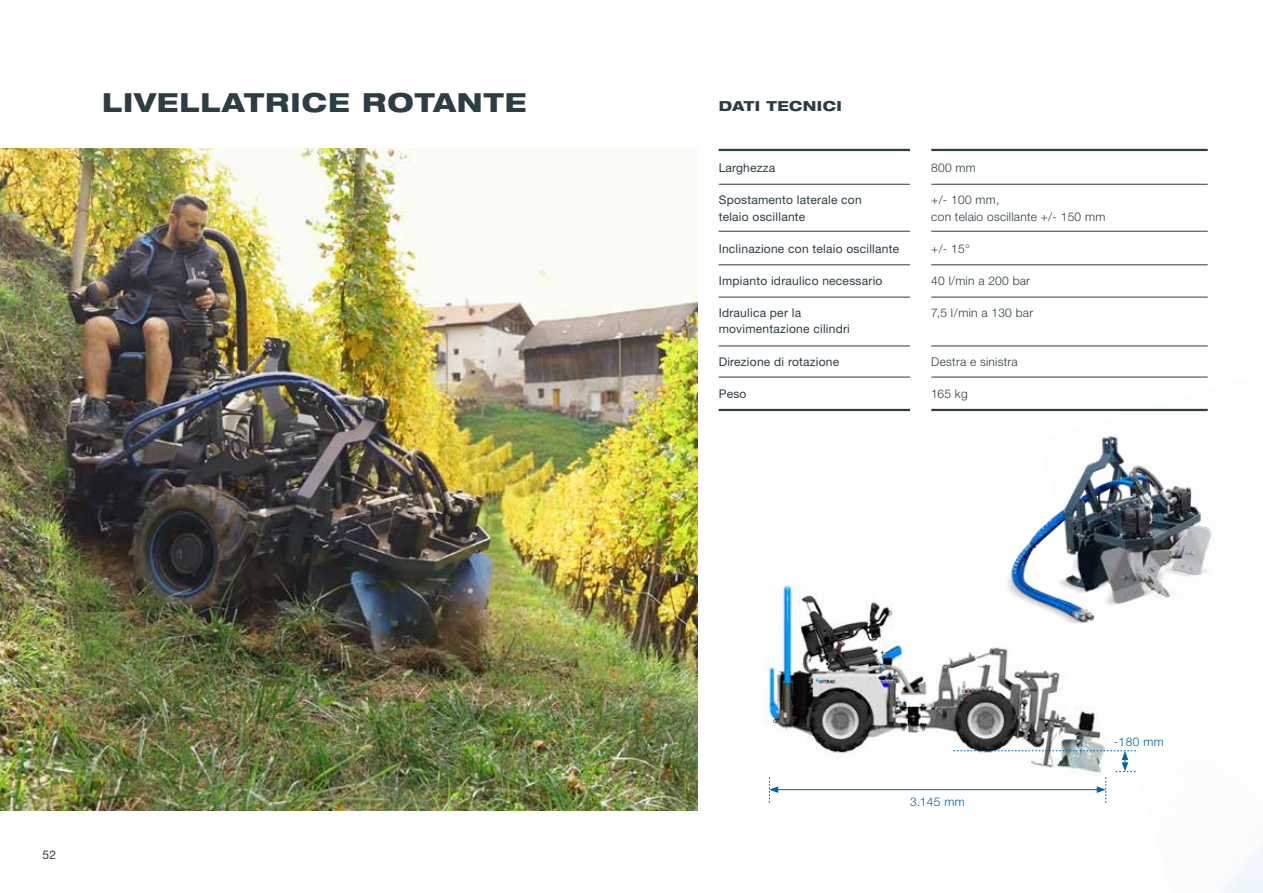
<style>
.page{position:relative;width:1263px;height:893px;background:#fff}
.page>*{position:absolute;margin:0;border:0;box-sizing:border-box;transform-origin:0 0}
.t1{font:800 expanded 26.25px "Helvetica Neue LT Std";letter-spacing:.04em;color:#2d3d44}
.t2{font:800 expanded 13.8px "Helvetica Neue LT Std";letter-spacing:.03em;color:#2d3d44}
.t3{font:12px/16.2px "Helvetica Neue LT Std";letter-spacing:.02em;color:#2d3d44}
.t4{font:300 12px/16.2px "Helvetica Neue LT Std";letter-spacing:.02em;color:#2d3d44}
.t5{font:300 12px "Helvetica Neue LT Std";letter-spacing:.03em;color:#0064ad}
</style>
<div class="page">
<img style="left:0;top:149px;width:697px;height:661px">
<hr style="left:776px;top:789px;width:323px;height:1px;background:#0064ad">
<svg style="left:769px;top:777px;width:9px;height:26px"></svg>
<img style="left:764px;top:585px;width:344px;height:169px">
<svg style="left:953px;top:750px;width:183px;height:53px"></svg>
<img style="left:1005px;top:436px;width:207px;height:203px">
<hr style="left:719px;top:149px;width:191px;height:2px;background:#2d3d44">
<hr style="left:719px;top:409px;width:191px;height:2px;background:#2d3d44">
<hr style="left:719px;top:184px;width:191px;height:1px;background:#2d3d44">
<hr style="left:719px;top:231px;width:191px;height:1px;background:#2d3d44">
<hr style="left:719px;top:264px;width:191px;height:1px;background:#2d3d44">
<hr style="left:719px;top:297px;width:191px;height:1px;background:#2d3d44">
<hr style="left:719px;top:346px;width:191px;height:1px;background:#2d3d44">
<hr style="left:719px;top:377px;width:191px;height:1px;background:#2d3d44">
<hr style="left:931px;top:149px;width:277px;height:2px;background:#2d3d44">
<hr style="left:931px;top:409px;width:277px;height:2px;background:#2d3d44">
<hr style="left:931px;top:184px;width:277px;height:1px;background:#2d3d44">
<hr style="left:931px;top:231px;width:277px;height:1px;background:#2d3d44">
<hr style="left:931px;top:264px;width:277px;height:1px;background:#2d3d44">
<hr style="left:931px;top:297px;width:277px;height:1px;background:#2d3d44">
<hr style="left:931px;top:346px;width:277px;height:1px;background:#2d3d44">
<hr style="left:931px;top:377px;width:277px;height:1px;background:#2d3d44">
<h1 class="t1" style="left:102px;top:86px;width:426px">LIVELLATRICE ROTANTE</h1>
<p class="t3" style="left:43px;top:846px;width:15px">52</p>
<p class="t2" style="left:719px;top:97px;width:125px">DATI TECNICI</p>
<p class="t3" style="left:719px;top:159px;width:58px">Larghezza</p>
<p class="t3" style="left:719px;top:192px;width:145px">Spostamento laterale con telaio oscillante</p>
<p class="t3" style="left:719px;top:240px;width:182px">Inclinazione con telaio oscillante</p>
<p class="t3" style="left:719px;top:272px;width:165px">Impianto idraulico necessario</p>
<p class="t3" style="left:719px;top:305px;width:133px">Idraulica per la movimentazione cilindri</p>
<p class="t3" style="left:719px;top:353px;width:122px">Direzione di rotazione</p>
<p class="t3" style="left:719px;top:385px;width:29px">Peso</p>
<p class="t4" style="left:931px;top:160px;width:46px">800 mm</p>
<p class="t4" style="left:931px;top:192px;width:176px">+/- 100 mm,<br>con telaio oscillante +/- 150 mm</p>
<p class="t4" style="left:931px;top:240px;width:40px">+/- 15°</p>
<p class="t4" style="left:931px;top:272px;width:100px">40 l/min a 200 bar</p>
<p class="t4" style="left:931px;top:305px;width:103px">7,5 l/min a 130 bar</p>
<p class="t4" style="left:931px;top:353px;width:88px">Destra e sinistra</p>
<p class="t4" style="left:931px;top:385px;width:38px">165 kg</p>
<p class="t5" style="left:910px;top:794px;width:56px">3.145 mm</p>
<p class="t5" style="left:1114px;top:735px;width:51px">-180 mm</p>
</div>
